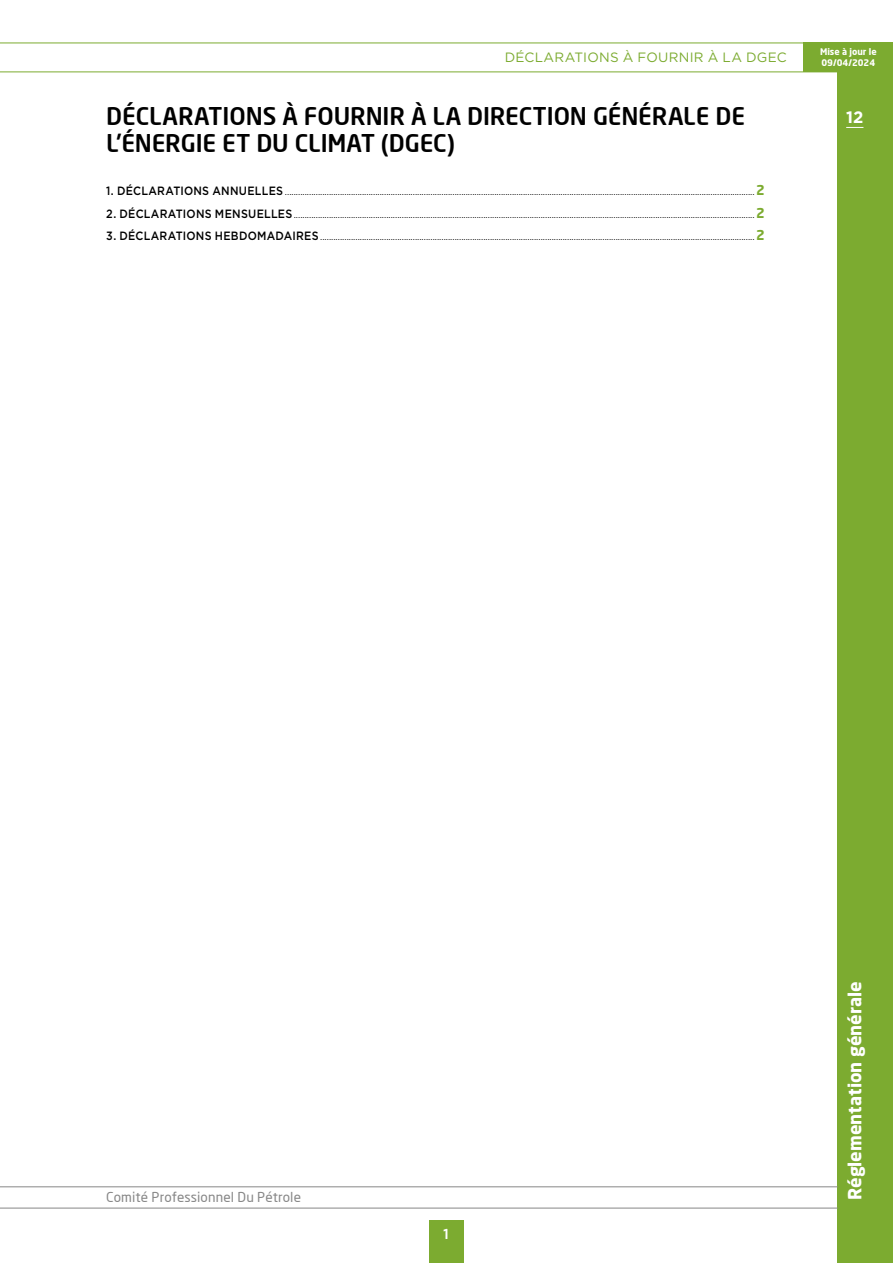
<style>
.page{position:relative;width:893px;height:1263px;background:#fff}
.page>*{position:absolute;margin:0;border:0;box-sizing:border-box;transform-origin:0 0}
.t1{font:500 24px/27px "Neo Sans";letter-spacing:-.005em;color:#000}
.t2{font:700 18px "Neo Sans";color:#fff}
.t3{font:700 16.5px "Gotham";color:#fff}
.t4{font:13.5px "Neo Sans";letter-spacing:.01em;color:#878787}
.t5{font:13.5px "Gotham";letter-spacing:.02em;color:#7cab30}
.t6{font:500 13.5px "Neo Sans";color:#fff}
.t7{font:9px "Gotham";color:#000}
.t8{font:700 9px "Neo Sans";color:#fff}
.s1{font-weight:500;font-size:12px}
.s2{font-family:"Neo Sans";font-weight:700;font-size:13.5px;color:#7cab30}
</style>
<div class="page">
<div style="left:838px;top:71px;width:55px;height:1192px;background:#7cab30"></div>
<div style="left:804px;top:43px;width:89px;height:29px;background:#7cab30"></div>
<hr style="left:0;top:43px;width:893px;height:1px;background:#7cab30">
<hr style="left:0;top:72px;width:893px;height:1px;background:#7cab30">
<hr style="left:0;top:1186px;width:838px;height:1px;background:#878787">
<hr style="left:0;top:1208px;width:838px;height:1px;background:#878787">
<div style="left:429px;top:1220px;width:34px;height:43px;background:#7cab30"></div>
<svg style="left:846px;top:127px;width:17px;height:1px"></svg>
<h3 class="t5" style="left:505px;top:49px;width:283px">DÉCLARATIONS À FOURNIR À LA DGEC</h3>
<h1 class="t1" style="left:106px;top:102px;width:640px">DÉCLARATIONS À FOURNIR À LA DIRECTION GÉNÉRALE DE<br>L’ÉNERGIE ET DU CLIMAT (DGEC)</h1>
<p class="t7" style="left:106px;top:186px;width:660px"><span class="s1">1. DÉCLARATIONS ANNUELLES</span> ..................................................................................................................................................................................................................... <span class="s2">2</span></p>
<p class="t7" style="left:106px;top:209px;width:660px"><span class="s1">2. DÉCLARATIONS MENSUELLES</span> ................................................................................................................................................................................................................. <span class="s2">2</span></p>
<p class="t7" style="left:106px;top:231px;width:660px"><span class="s1">3. DÉCLARATIONS HEBDOMADAIRES</span> ..................................................................................................................................................................................................... <span class="s2">2</span></p>
<p class="t8" style="left:820px;top:46px;width:58px">Mise à jour le</p>
<p class="t8" style="left:821px;top:57px;width:55px">09/04/2024</p>
<h3 class="t3" style="left:846px;top:106px;width:19px">12</h3>
<h3 class="t4" style="left:106px;top:1189px;width:196px">Comité Professionnel Du Pétrole</h3>
<h3 class="t6" style="left:442px;top:1226px;width:10px">1</h3>
<h2 class="t2" style="left:843px;top:1200px;width:220px;rotate:-90deg">Réglementation générale</h2>
</div>
